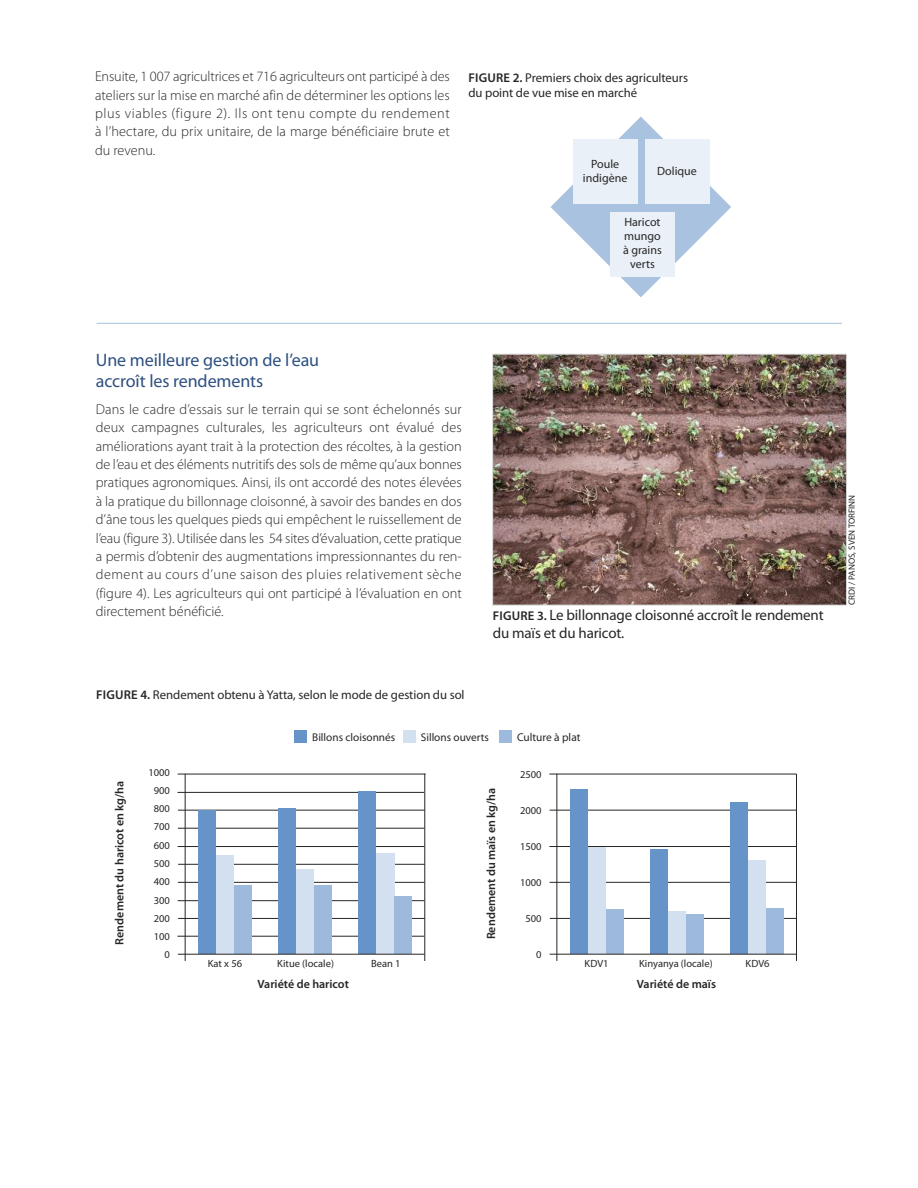
<style>
.page{position:relative;width:918px;height:1188px;background:#fff}
.page>*{position:absolute;margin:0;border:0;box-sizing:border-box;transform-origin:0 0}
.t1{font:18px/21px "Myriad Pro";letter-spacing:-.005em;color:#2e5081}
.t2{font:15px/18px "Myriad Pro";letter-spacing:-.01em;color:#272627}
.t3{font:300 14.25px/18.3px "Myriad Pro";color:#272627;text-align:justify}
.t4{font:12.75px/15px "Myriad Pro";letter-spacing:-.005em;color:#272627}
.t5{font:600 12px "Myriad Pro";color:#272627}
.t6{font:12px/14.2px "Myriad Pro";color:#272627;text-align:center}
.t7{font:11.4px "Myriad Pro";color:#272627}
.t8{font:11.25px "Myriad Pro";color:#272627}
.t9{font:10.5px/18.3px "Myriad Pro";color:#272627;text-align:right}
.t10{font:9px "Myriad Pro";color:#272627}
.s1{font-weight:600}
.s2{font-weight:600;font-size:12.75px}
</style>
<div class="page">
<hr style="left:178px;top:774px;width:248px;height:1px;background:#272627">
<hr style="left:185px;top:774px;width:1px;height:187px;background:#272627">
<hr style="left:424px;top:774px;width:1px;height:187px;background:#272627">
<hr style="left:178px;top:792px;width:246px;height:1px;background:#272627">
<hr style="left:178px;top:810px;width:247px;height:1px;background:#272627">
<hr style="left:178px;top:828px;width:246px;height:1px;background:#272627">
<hr style="left:178px;top:846px;width:246px;height:1px;background:#272627">
<hr style="left:178px;top:864px;width:247px;height:1px;background:#272627">
<hr style="left:178px;top:882px;width:246px;height:1px;background:#272627">
<hr style="left:178px;top:900px;width:246px;height:1px;background:#272627">
<hr style="left:178px;top:918px;width:247px;height:1px;background:#272627">
<hr style="left:177px;top:936px;width:247px;height:1px;background:#272627">
<div style="left:216px;top:856px;width:18px;height:98px;background:#d3e0ef"></div>
<div style="left:296px;top:869px;width:18px;height:85px;background:#d3e0ef"></div>
<div style="left:376px;top:853px;width:18px;height:101px;background:#d3e0ef"></div>
<div style="left:234px;top:886px;width:18px;height:68px;background:#9dbadc"></div>
<div style="left:314px;top:885px;width:18px;height:69px;background:#9dbadc"></div>
<div style="left:394px;top:896px;width:18px;height:58px;background:#9dbadc"></div>
<div style="left:358px;top:791px;width:18px;height:163px;background:#6794c8"></div>
<div style="left:278px;top:808px;width:18px;height:146px;background:#6794c8"></div>
<div style="left:198px;top:810px;width:18px;height:144px;background:#6794c8"></div>
<hr style="left:178px;top:954px;width:246px;height:1px;background:#272627">
<div style="left:294px;top:730px;width:13px;height:13px;background:#6794c8"></div>
<div style="left:403px;top:730px;width:13px;height:13px;background:#d3e0ef"></div>
<div style="left:499px;top:730px;width:13px;height:13px;background:#9dbadc"></div>
<hr style="left:549px;top:774px;width:247px;height:1px;background:#272627">
<hr style="left:556px;top:774px;width:1px;height:187px;background:#272627">
<hr style="left:796px;top:774px;width:1px;height:187px;background:#272627">
<hr style="left:550px;top:810px;width:246px;height:1px;background:#272627">
<hr style="left:549px;top:846px;width:247px;height:1px;background:#272627">
<hr style="left:550px;top:882px;width:246px;height:1px;background:#272627">
<hr style="left:550px;top:918px;width:246px;height:1px;background:#272627">
<div style="left:588px;top:847px;width:18px;height:107px;background:#d3e0ef"></div>
<div style="left:668px;top:911px;width:18px;height:43px;background:#d3e0ef"></div>
<div style="left:748px;top:860px;width:18px;height:94px;background:#d3e0ef"></div>
<div style="left:606px;top:910px;width:18px;height:44px;background:#9dbadc"></div>
<div style="left:686px;top:914px;width:18px;height:40px;background:#9dbadc"></div>
<div style="left:766px;top:909px;width:18px;height:45px;background:#9dbadc"></div>
<div style="left:730px;top:802px;width:18px;height:152px;background:#6794c8"></div>
<div style="left:650px;top:850px;width:18px;height:104px;background:#6794c8"></div>
<div style="left:570px;top:789px;width:18px;height:165px;background:#6794c8"></div>
<hr style="left:550px;top:954px;width:246px;height:1px;background:#272627">
<svg style="left:551px;top:117px;width:180px;height:180px"></svg>
<div style="left:573px;top:139px;width:65px;height:65px;background:#e9f0f7"></div>
<div style="left:645px;top:139px;width:64px;height:65px;background:#e9f0f7"></div>
<div style="left:610px;top:212px;width:65px;height:65px;background:#e9f0f7"></div>
<img style="left:494px;top:356px;width:351px;height:247px">
<div style="left:492px;top:354px;width:355px;height:251px;border:1px solid #d4d4d4"></div>
<hr style="left:97px;top:323px;width:745px;height:1px;background:#a8c2df">
<p class="t3" style="left:95px;top:68px;width:356px">Ensuite, 1 007 agricultrices et 716 agriculteurs ont participé à des ateliers sur la mise en marché afin de déterminer les options les plus viables (figure 2). Ils ont tenu compte du rendement à l’hectare, du prix unitaire, de la marge bénéficiaire brute et du revenu.</p>
<p class="t4" style="left:468px;top:71px;width:221px"><span class="s1">FIGURE 2.</span> Premiers choix des agriculteurs du point de vue mise en marché</p>
<p class="t6" style="left:583px;top:157px;width:46px">Poule indigène</p>
<p class="t6" style="left:657px;top:165px;width:41px">Dolique</p>
<p class="t6" style="left:623px;top:216px;width:40px">Haricot mungo à grains verts</p>
<p class="t1" style="left:96px;top:350px;width:225px">Une meilleure gestion de l’eau accroît les rendements</p>
<p class="t3" style="left:96px;top:401px;width:368px">Dans le cadre d’essais sur le terrain qui se sont échelonnés sur deux campagnes culturales, les agriculteurs ont évalué des améliorations ayant trait à la protection des récoltes, à la gestion de l’eau et des éléments nutritifs des sols de même qu’aux bonnes pratiques agronomiques. Ainsi, ils ont accordé des notes élevées à la pratique du billonnage cloisonné, à savoir des bandes en dos d’âne tous les quelques pieds qui empêchent le ruissellement de l’eau (figure 3). Utilisée dans les 54 sites d’évaluation, cette pratique a permis d’obtenir des augmentations impressionnantes du ren&shy;dement au cours d’une saison des pluies relativement sèche (figure 4). Les agriculteurs qui ont participé à l’évaluation en ont directement bénéficié.</p>
<p class="t4" style="left:96px;top:689px;width:370px"><span class="s1">FIGURE 4.</span> Rendement obtenu à Yatta, selon le mode de gestion du sol</p>
<p class="t2" style="left:493px;top:607px;width:332px"><span class="s2">FIGURE 3.</span> Le billonnage cloisonné accroît le rendement du maïs et du haricot.</p>
<p class="t5" style="left:115px;top:945px;width:165px;rotate:-90deg">Rendement du haricot en kg/ha</p>
<p class="t9" style="left:148px;top:764px;width:23px">1000<br>900<br>800<br>700<br>600<br>500<br>400<br>300<br>200<br>100<br>0</p>
<p class="t8" style="left:312px;top:733px;width:85px">Billons cloisonnés</p>
<p class="t8" style="left:421px;top:733px;width:70px">Sillons ouverts</p>
<p class="t7" style="left:517px;top:733px;width:65px">Culture à plat</p>
<p class="t9" style="left:520px;top:766px;width:23px">2500</p>
<p class="t9" style="left:520px;top:802px;width:23px">2000</p>
<p class="t9" style="left:520px;top:838px;width:23px">1500</p>
<p class="t9" style="left:520px;top:874px;width:23px">1000</p>
<p class="t9" style="left:526px;top:910px;width:18px">500</p>
<p class="t9" style="left:536px;top:946px;width:7px">0</p>
<p class="t5" style="left:487px;top:939px;width:153px;rotate:-90deg">Rendement du maïs en kg/ha</p>
<p class="t9" style="left:585px;top:955px;width:25px">KDV1</p>
<p class="t9" style="left:639px;top:955px;width:75px">Kinyanya (locale)</p>
<p class="t9" style="left:746px;top:955px;width:25px">KDV6</p>
<p class="t9" style="left:208px;top:955px;width:36px">Kat x 56</p>
<p class="t9" style="left:277px;top:955px;width:58px">Kitue (locale)</p>
<p class="t9" style="left:371px;top:955px;width:31px">Bean 1</p>
<p class="t5" style="left:258px;top:980px;width:93px">Variété de haricot</p>
<p class="t5" style="left:637px;top:980px;width:81px">Variété de maïs</p>
<p class="t10" style="left:848px;top:605px;width:111px;rotate:-90deg">CRDI / PANOS, SVEN TORFINN</p>
</div>
